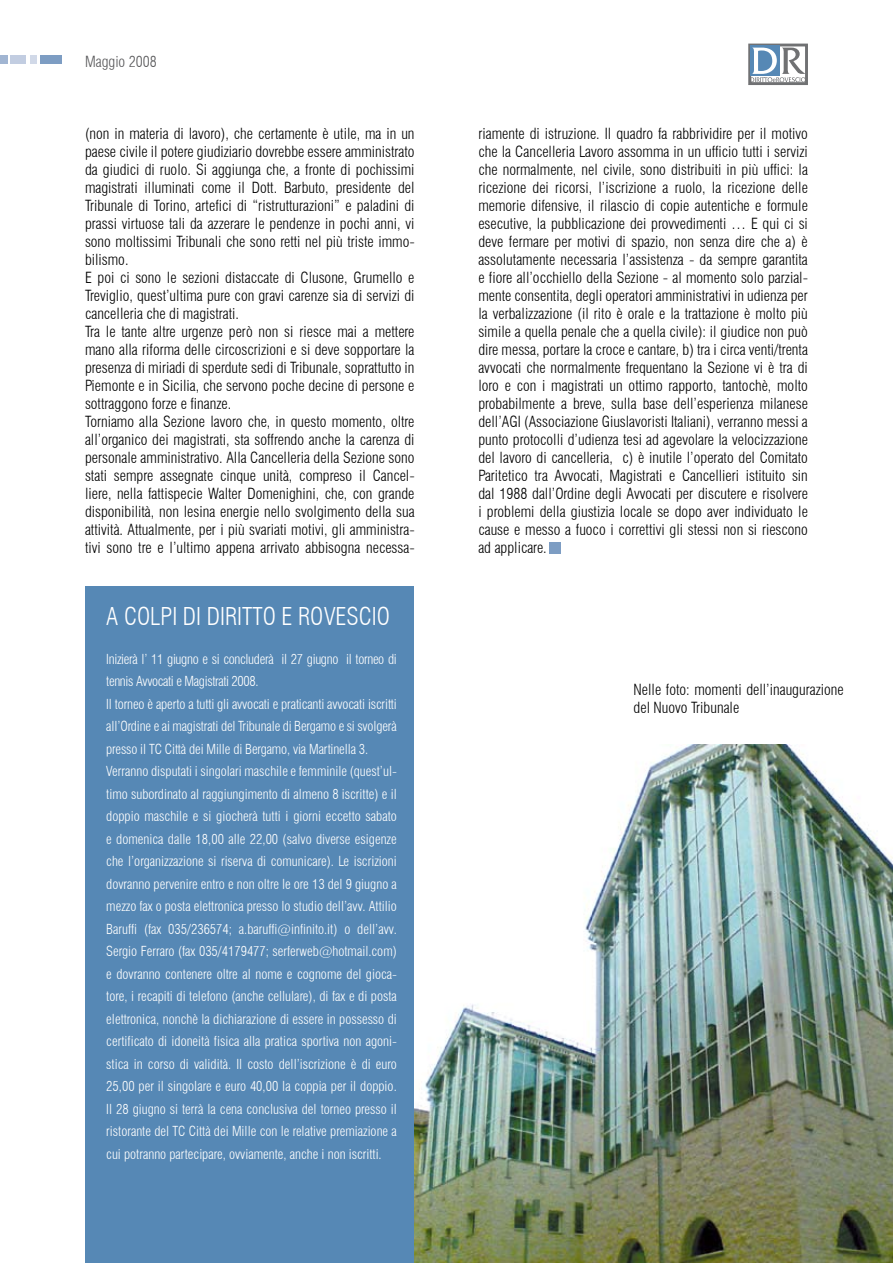
<style>
.page{position:relative;width:893px;height:1263px;background:#fff}
.page>*{position:absolute;margin:0;border:0;box-sizing:border-box;transform-origin:0 0}
.t1{font:300 condensed 24px "Swiss 721 BT";color:#fff}
.t2{font:300 condensed 15px/18px "Swiss 721 BT";color:#000}
.t3{font:300 condensed 15px "Swiss 721 BT";color:#58585a}
.t4{font:300 condensed 13.5px/22.5px "Swiss 721 BT";color:#fff}
</style>
<div class="page">
<svg style="left:748px;top:44px;width:59px;height:41px"></svg>
<div style="left:40px;top:55px;width:22px;height:9px;background:#7d9dc3"></div>
<div style="left:11px;top:55px;width:15px;height:9px;background:#c2cde1"></div>
<div style="left:0;top:55px;width:8px;height:9px;background:#a1b5d2"></div>
<div style="left:30px;top:55px;width:7px;height:9px;background:#d1d9e8"></div>
<img style="left:414px;top:744px;width:479px;height:519px">
<div style="left:85px;top:586px;width:329px;height:677px;background:#5688b5"></div>
<div style="left:550px;top:542px;width:11px;height:12px;background:#7d9dc3"></div>
<p class="t3" style="left:85px;top:52px;width:73px">Maggio 2008</p>
<p class="t2" style="left:85px;top:125px;width:331px">(non in materia di lavoro), che certamente è utile, ma in un paese civile il potere giudiziario dovrebbe essere amministrato da giudici di ruolo. Si aggiunga che, a fronte di pochissimi magistrati illuminati come il Dott. Barbuto, presidente del Tribunale di Torino, artefici di “ristrutturazioni” e paladini di prassi virtuose tali da azzerare le pendenze in pochi anni, vi sono moltissimi Tribunali che sono retti nel più triste immo&shy;bilismo.<br>E poi ci sono le sezioni distaccate di Clusone, Grumello e Treviglio, quest’ultima pure con gravi carenze sia di servizi di cancelleria che di magistrati.<br>Tra le tante altre urgenze però non si riesce mai a mettere mano alla riforma delle circoscrizioni e si deve sopportare la presenza di miriadi di sperdute sedi di Tribunale, soprattutto in Piemonte e in Sicilia, che servono poche decine di persone e sottraggono forze e finanze.<br>Torniamo alla Sezione lavoro che, in questo momento, oltre all’organico dei magistrati, sta soffrendo anche la carenza di personale amministrativo. Alla Cancelleria della Sezione sono stati sempre assegnate cinque unità, compreso il Cancel&shy;liere, nella fattispecie Walter Domenighini, che, con grande disponibilità, non lesina energie nello svolgimento della sua attività. Attualmente, per i più svariati motivi, gli amministra&shy;tivi sono tre e l’ultimo appena arrivato abbisogna necessa-</p>
<p class="t2" style="left:478px;top:125px;width:331px;text-align:justify">riamente di istruzione. Il quadro fa rabbrividire per il motivo che la Cancelleria Lavoro assomma in un ufficio tutti i servizi che normalmente, nel civile, sono distribuiti in più uffici: la ricezione dei ricorsi, l’iscrizione a ruolo, la ricezione delle memorie difensive, il rilascio di copie autentiche e formule esecutive, la pubblicazione dei provvedimenti … E qui ci si deve fermare per motivi di spazio, non senza dire che a) è assolutamente necessaria l’assistenza - da sempre garantita e fiore all’occhiello della Sezione - al momento solo parzial&shy;mente consentita, degli operatori amministrativi in udienza per la verbalizzazione (il rito è orale e la trattazione è molto più simile a quella penale che a quella civile): il giudice non può dire messa, portare la croce e cantare, b) tra i circa venti/trenta avvocati che normalmente frequentano la Sezione vi è tra di loro e con i magistrati un ottimo rapporto, tantochè, molto probabilmente a breve, sulla base dell’esperienza milanese dell’AGI (Associazione Giuslavoristi Italiani), verranno messi a punto protocolli d’udienza tesi ad agevolare la velocizzazione del lavoro di cancelleria, c) è inutile l’operato del Comitato Paritetico tra Avvocati, Magistrati e Cancellieri istituito sin dal 1988 dall’Ordine degli Avvocati per discutere e risolvere i problemi della giustizia locale se dopo aver individuato le cause e messo a fuoco i correttivi gli stessi non si riescono ad applicare.</p>
<h1 class="t1" style="left:106px;top:602px;width:285px">A COLPI DI DIRITTO E ROVESCIO</h1>
<p class="t4" style="left:106px;top:647px;width:292px">Inizierà l’ 11 giugno e si concluderà il 27 giugno il torneo di tennis Avvocati e Magistrati 2008.<br>Il torneo è aperto a tutti gli avvocati e praticanti avvocati iscritti all’Ordine e ai magistrati del Tribunale di Bergamo e si svolgerà presso il TC Città dei Mille di Bergamo, via Martinella 3.<br>Verranno disputati i singolari maschile e femminile (quest’ul&shy;timo subordinato al raggiungimento di almeno 8 iscritte) e il doppio maschile e si giocherà tutti i giorni eccetto sabato e domenica dalle 18,00 alle 22,00 (salvo diverse esigenze che l’organizzazione si riserva di comunicare). Le iscrizioni dovranno pervenire entro e non oltre le ore 13 del 9 giugno a mezzo fax o posta elettronica presso lo studio dell’avv. Attilio Baruffi (fax 035/236574; a.baruffi@infinito.it) o dell’avv.<br>Sergio Ferraro (fax 035/4179477; serferweb@hotmail.com) e dovranno contenere oltre al nome e cognome del gioca&shy;tore, i recapiti di telefono (anche cellulare), di fax e di posta elettronica, nonchè la dichiarazione di essere in possesso di certificato di idoneità fisica alla pratica sportiva non agoni&shy;stica in corso di validità. Il costo dell’iscrizione è di euro 25,00 per il singolare e euro 40,00 la coppia per il doppio.<br>Il 28 giugno si terrà la cena conclusiva del torneo presso il ristorante del TC Città dei Mille con le relative premiazione a cui potranno partecipare, ovviamente, anche i non iscritti.</p>
<p class="t2" style="left:634px;top:680px;width:212px">Nelle foto: momenti dell’inaugurazione del Nuovo Tribunale</p>
</div>
